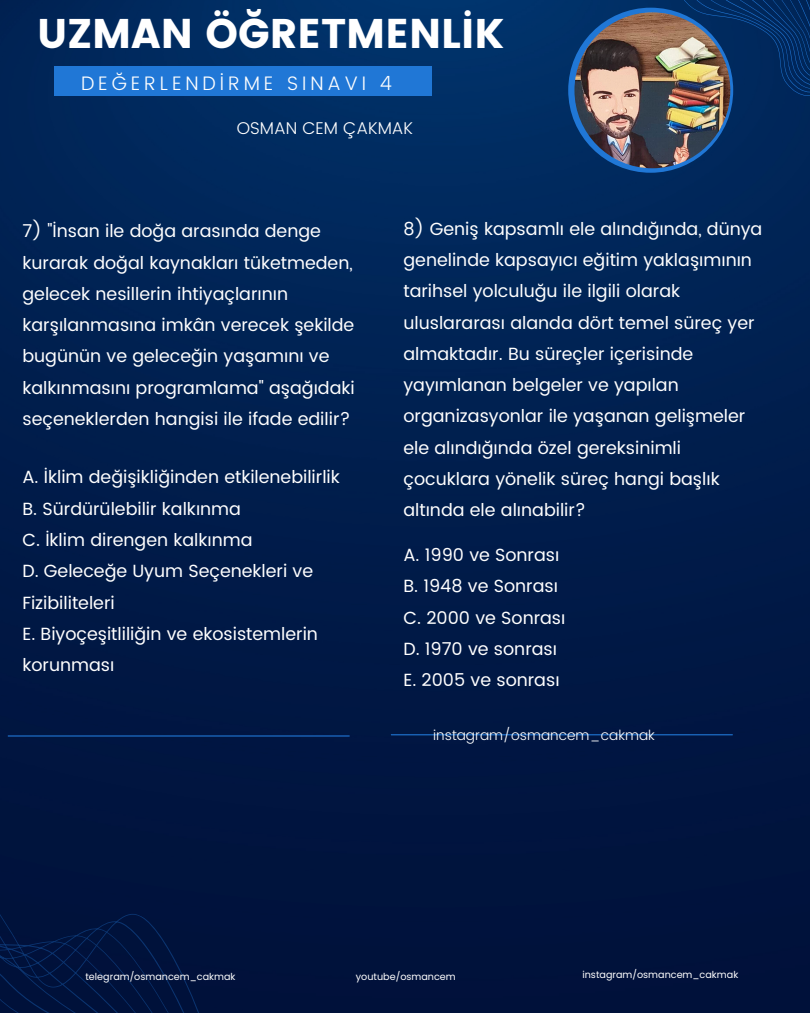
<style>
.page{position:relative;width:810px;height:1013px;background:#fff}
.page>*{position:absolute;margin:0;border:0;box-sizing:border-box;transform-origin:0 0}
.t1{font:41.4px "Poppins";color:#fff}
.t2{font:300 19.5px "Poppins";letter-spacing:.2em;color:#fff}
.t3{font:17.6px/31.3px "Poppins";color:#fff}
.t4{font:300 17px "Poppins";color:#fff}
.t5{font:300 13.9px "Poppins";color:#fff}
.t6{font:9.6px "Poppins";color:#fff}
</style>
<div class="page">
<img style="left:0;top:0;width:810px;height:1012px">
<svg style="left:485px;top:0;width:325px;height:115px;background:#012e65"></svg>
<div style="left:54px;top:67px;width:377px;height:29px;background:#2077d6"></div>
<svg style="left:568px;top:8px;width:165px;height:165px;background:#2172cc"></svg>
<img style="left:574px;top:12px;width:156px;height:156px;border-radius:50%">
<div style="left:0;top:692px;width:350px;height:320px;background:#00143d"></div>
<hr style="left:391px;top:734px;width:341px;height:1px;background:#2077d6">
<h1 class="t1" style="left:37px;top:9px;width:469px">UZMAN ÖĞRETMENLİK</h1>
<p class="t2" style="left:81px;top:71px;width:312px">DEĞERLENDİRME SINAVI 4</p>
<p class="t4" style="left:237px;top:119px;width:178px">OSMAN CEM ÇAKMAK</p>
<p class="t3" style="left:22px;top:215px;width:334px">7) "İnsan ile doğa arasında denge kurarak doğal kaynakları tüketmeden, gelecek nesillerin ihtiyaçlarının karşılanmasına imkân verecek şekilde bugünün ve geleceğin yaşamını ve kalkınmasını programlama" aşağıdaki seçeneklerden hangisi ile ifade edilir?</p>
<p class="t3" style="left:22px;top:461px;width:319px">A. İklim değişikliğinden etkilenebilirlik<br>B. Sürdürülebilir kalkınma<br>C. İklim direngen kalkınma<br>D. Geleceğe Uyum Seçenekleri ve<br>Fizibiliteleri<br>E. Biyoçeşitliliğin ve ekosistemlerin korunması</p>
<p class="t3" style="left:403px;top:213px;width:360px">8) Geniş kapsamlı ele alındığında, dünya genelinde kapsayıcı eğitim yaklaşımının tarihsel yolculuğu ile ilgili olarak uluslararası alanda dört temel süreç yer almaktadır. Bu süreçler içerisinde yayımlanan belgeler ve yapılan organizasyonlar ile yaşanan gelişmeler ele alındığında özel gereksinimli çocuklara yönelik süreç hangi başlık altında ele alınabilir?</p>
<p class="t3" style="left:403px;top:539px;width:164px">A. 1990 ve Sonrası<br>B. 1948 ve Sonrası<br>C. 2000 ve Sonrası<br>D. 1970 ve sonrası<br>E. 2005 ve sonrası</p>
<p class="t5" style="left:433px;top:726px;width:223px">instagram/osmancem_cakmak</p>
<p class="t6" style="left:85px;top:969px;width:152px">telegram/osmancem_cakmak</p>
<p class="t6" style="left:356px;top:969px;width:101px">youtube/osmancem</p>
<p class="t6" style="left:582px;top:968px;width:157px">instagram/osmancem_cakmak</p>
</div>
